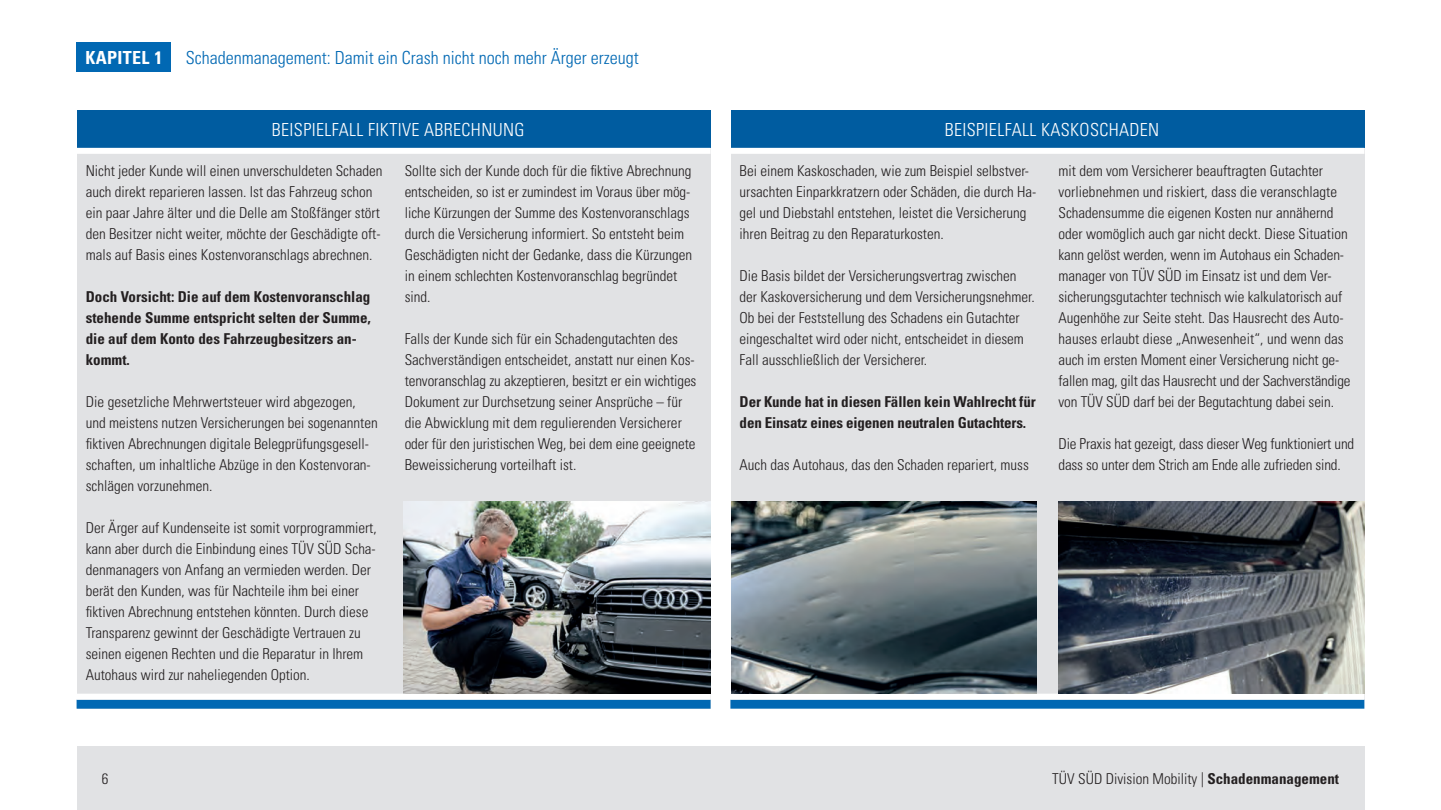
<style>
.page{position:relative;width:1441px;height:810px;background:#fff}
.page>*{position:absolute;margin:0;border:0;box-sizing:border-box;transform-origin:0 0}
.t1{font:18px "Univers LTCYR 47 Light Cond";color:#0168b3}
.t2{font:18px "Univers LTCYR 47 Light Cond";letter-spacing:.02em;color:#fff}
.t3{font:18px "Univers LTCYR 67 Bold Cond";letter-spacing:.02em;color:#fff}
.t4{font:15px/21px "Univers LTCYR 47 Light Cond";color:#231f20}
.t5{font:15px/21px "Univers LTCYR 67 Bold Cond";color:#231f20}
.s1{font-family:"Univers LTCYR 67 Bold Cond"}
</style>
<div class="page">
<div style="left:77px;top:110px;width:633px;height:599px;background:#e1e2e4"></div>
<div style="left:77px;top:43px;width:94px;height:29px;background:#0168b3"></div>
<div style="left:731px;top:110px;width:632px;height:590px;background:#e1e2e4"></div>
<div style="left:730px;top:700px;width:633px;height:9px;background:#0168b3"></div>
<div style="left:77px;top:700px;width:633px;height:9px;background:#0168b3"></div>
<div style="left:730px;top:694px;width:633px;height:6px;background:#fff"></div>
<div style="left:77px;top:694px;width:633px;height:6px;background:#fff"></div>
<div style="left:77px;top:110px;width:633px;height:38px;background:#005ca0"></div>
<div style="left:77px;top:148px;width:633px;height:6px;background:#fff"></div>
<img style="left:1058px;top:501px;width:305px;height:193px">
<img style="left:731px;top:501px;width:305px;height:193px">
<img style="left:404px;top:501px;width:306px;height:193px">
<div style="left:731px;top:110px;width:632px;height:38px;background:#005ca0"></div>
<div style="left:730px;top:148px;width:633px;height:6px;background:#fff"></div>
<div style="left:77px;top:747px;width:1286px;height:63px;background:#e1e2e4"></div>
<p class="t3" style="left:85px;top:47px;width:78px">KAPITEL 1</p>
<p class="t1" style="left:186px;top:45px;width:454px">Schadenmanagement: Damit ein Crash nicht noch mehr Ärger erzeugt</p>
<p class="t2" style="left:272px;top:118px;width:254px">BEISPIELFALL FIKTIVE ABRECHNUNG</p>
<p class="t2" style="left:944px;top:118px;width:216px">BEISPIELFALL KASKOSCHADEN</p>
<p class="t4" style="left:86px;top:160px;width:298px">Nicht jeder Kunde will einen unverschuldeten Schaden auch direkt reparieren lassen. Ist das Fahrzeug schon ein paar Jahre älter und die Delle am Stoßfänger stört den Besitzer nicht weiter, möchte der Geschädigte oft&shy;mals auf Basis eines Kostenvoranschlags abrechnen.</p>
<p class="t5" style="left:86px;top:286px;width:286px">Doch Vorsicht: Die auf dem Kostenvoranschlag stehende Summe entspricht selten der Summe, die auf dem Konto des Fahrzeugbesitzers an&shy;kommt.</p>
<p class="t4" style="left:86px;top:391px;width:293px">Die gesetzliche Mehrwertsteuer wird abgezogen, und meistens nutzen Versicherungen bei sogenannten fiktiven Abrechnungen digitale Belegprüfungsgesell&shy;schaften, um inhaltliche Abzüge in den Kostenvoran&shy;schlägen vorzunehmen.</p>
<p class="t4" style="left:86px;top:517px;width:292px">Der Ärger auf Kundenseite ist somit vorprogrammiert, kann aber durch die Einbindung eines TÜV SÜD Scha&shy;denmanagers von Anfang an vermieden werden. Der berät den Kunden, was für Nachteile ihm bei einer fiktiven Abrechnung entstehen könnten. Durch diese Transparenz gewinnt der Geschädigte Vertrauen zu seinen eigenen Rechten und die Reparatur in Ihrem Autohaus wird zur naheliegenden Option.</p>
<p class="t4" style="left:404px;top:160px;width:289px">Sollte sich der Kunde doch für die fiktive Abrechnung entscheiden, so ist er zumindest im Voraus über mög&shy;liche Kürzungen der Summe des Kostenvoranschlags durch die Versicherung informiert. So entsteht beim Geschädigten nicht der Gedanke, dass die Kürzungen in einem schlechten Kostenvoranschlag begründet sind.</p>
<p class="t4" style="left:404px;top:328px;width:293px">Falls der Kunde sich für ein Schadengutachten des Sachverständigen entscheidet, anstatt nur einen Kos&shy;tenvoranschlag zu akzeptieren, besitzt er ein wichtiges Dokument zur Durchsetzung seiner Ansprüche – für die Abwicklung mit dem regulierenden Versicherer oder für den juristischen Weg, bei dem eine geeignete Beweissicherung vorteilhaft ist.</p>
<p class="t4" style="left:739px;top:159px;width:298px">Bei einem Kaskoschaden, wie zum Beispiel selbstver&shy;ursachten Einparkkratzern oder Schäden, die durch Ha&shy;gel und Diebstahl entstehen, leistet die Versicherung ihren Beitrag zu den Reparaturkosten.</p>
<p class="t4" style="left:739px;top:264px;width:296px">Die Basis bildet der Versicherungsvertrag zwischen der Kaskoversicherung und dem Versicherungsnehmer.<br>Ob bei der Feststellung des Schadens ein Gutachter eingeschaltet wird oder nicht, entscheidet in diesem Fall ausschließlich der Versicherer.</p>
<p class="t5" style="left:739px;top:391px;width:297px">Der Kunde hat in diesen Fällen kein Wahlrecht für den Einsatz eines eigenen neutralen Gutachters.</p>
<p class="t4" style="left:739px;top:453px;width:291px">Auch das Autohaus, das den Schaden repariert, muss</p>
<p class="t4" style="left:1058px;top:159px;width:293px">mit dem vom Versicherer beauftragten Gutachter vorliebnehmen und riskiert, dass die veranschlagte Schadensumme die eigenen Kosten nur annähernd oder womöglich auch gar nicht deckt. Diese Situation kann gelöst werden, wenn im Autohaus ein Schaden&shy;manager von TÜV SÜD im Einsatz ist und dem Ver&shy;sicherungsgutachter technisch wie kalkulatorisch auf Augenhöhe zur Seite steht. Das Hausrecht des Auto&shy;hauses erlaubt diese „Anwesenheit“, und wenn das auch im ersten Moment einer Versicherung nicht ge&shy;fallen mag, gilt das Hausrecht und der Sachverständige von TÜV SÜD darf bei der Begutachtung dabei sein.</p>
<p class="t4" style="left:1058px;top:432px;width:297px">Die Praxis hat gezeigt, dass dieser Weg funktioniert und dass so unter dem Strich am Ende alle zufrieden sind.</p>
<p class="t4" style="left:102px;top:768px;width:8px">6</p>
<p class="t4" style="left:1052px;top:768px;width:288px">TÜV SÜD Division Mobility | <span class="s1">Schadenmanagement</span></p>
</div>
